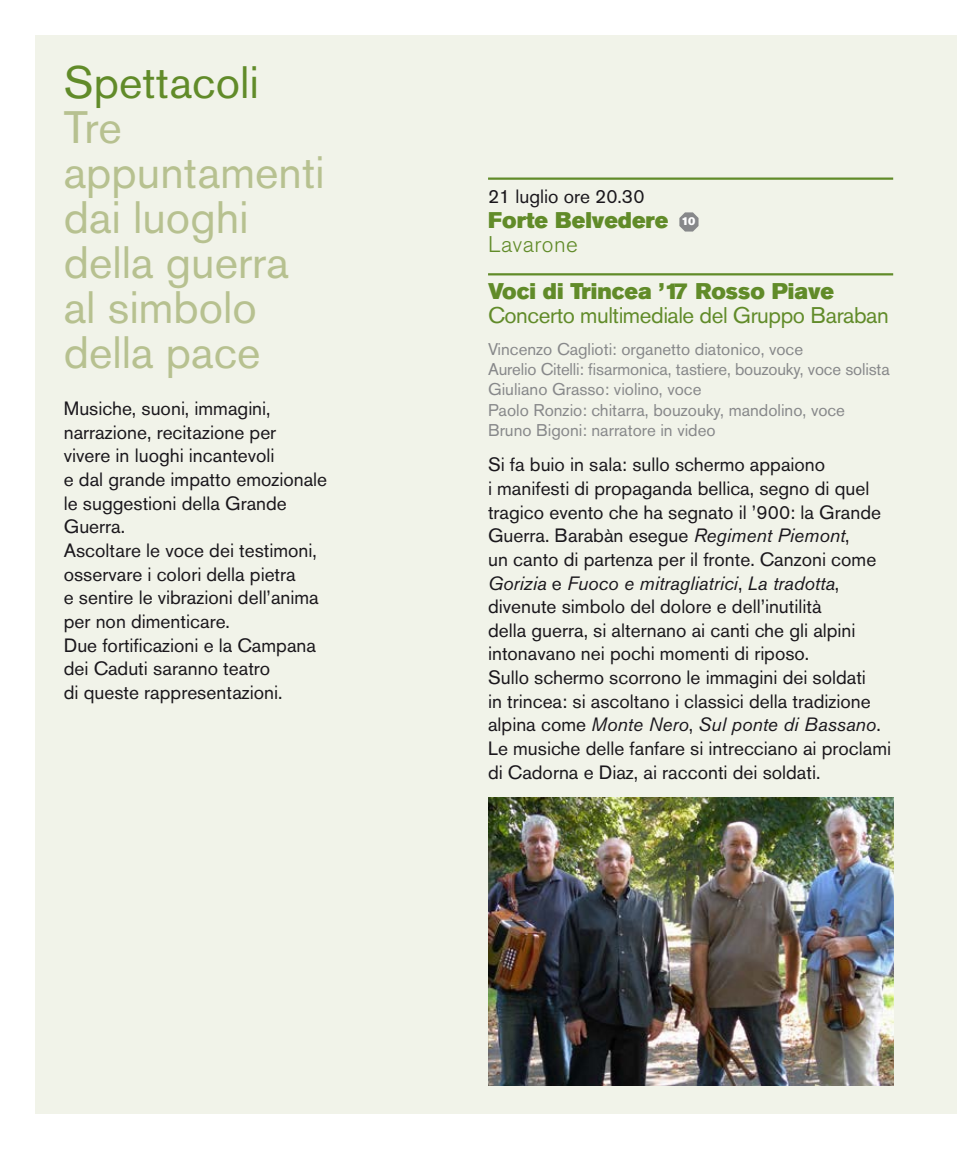
<style>
.page{position:relative;width:957px;height:1149px;background:#fff}
.page>*{position:absolute;margin:0;border:0;box-sizing:border-box;transform-origin:0 0}
.t1{font:45px/45px "Akzidenz Grotesk BE";color:#b7c190}
.t2{font:45px "Akzidenz Grotesk BE";color:#618b29}
.t3{font:22.5px "Akzidenz Grotesk BE Super";color:#618b29}
.t4{font:22.5px "Akzidenz Grotesk BE";letter-spacing:-.02em;color:#618b29}
.t5{font:300 22.5px "Akzidenz Grotesk BE";letter-spacing:.02em;color:#618b29}
.t6{font:19.12px/23.6px "Akzidenz Grotesk BE";color:#1a171c}
.t7{font:16.88px/20.2px "Akzidenz Grotesk BE";color:#87888a}
.s1{font-size:11.25px;color:#fff}
.s2{font-style:italic}
</style>
<div class="page">
<div style="left:35px;top:35px;width:922px;height:1078px;background:#f1f3e9"></div>
<hr style="left:488px;top:177px;width:405px;height:3px;background:#618b29">
<hr style="left:488px;top:273px;width:405px;height:2px;background:#618b29">
<svg style="left:679px;top:212px;width:19px;height:19px"></svg>
<img style="left:488px;top:797px;width:405px;height:287px">
<h1 class="t2" style="left:64px;top:55px;width:197px">Spettacoli</h1>
<h1 class="t1" style="left:64px;top:104px;width:262px">Tre appuntamenti dai luoghi della guerra al simbolo della pace</h1>
<p class="t6" style="left:64px;top:396px;width:265px">Musiche, suoni, immagini, narrazione, recitazione per vivere in luoghi incantevoli<br>e dal grande impatto emozionale le suggestioni della Grande<br>Guerra.<br>Ascoltare le voce dei testimoni, osservare i colori della pietra<br>e sentire le vibrazioni dell’anima per non dimenticare.<br>Due fortificazioni e la Campana dei Caduti saranno teatro<br>di queste rappresentazioni.</p>
<p class="t6" style="left:488px;top:185px;width:158px">21 luglio ore 20.30</p>
<p class="t3" style="left:488px;top:207px;width:209px">Forte Belvedere <span class="s1">10</span></p>
<p class="t5" style="left:488px;top:231px;width:91px">Lavarone</p>
<p class="t3" style="left:488px;top:278px;width:347px">Voci di Trincea ’17 Rosso Piave</p>
<p class="t4" style="left:488px;top:301px;width:402px">Concerto multimediale del Gruppo Baraban</p>
<p class="t7" style="left:488px;top:339px;width:403px">Vincenzo Caglioti: organetto diatonico, voce<br>Aurelio Citelli: fisarmonica, tastiere, bouzouky, voce solista Giuliano Grasso: violino, voce<br>Paolo Ronzio: chitarra, bouzouky, mandolino, voce Bruno Bigoni: narratore in video</p>
<p class="t6" style="left:488px;top:453px;width:404px">Si fa buio in sala: sullo schermo appaiono<br>i manifesti di propaganda bellica, segno di quel tragico evento che ha segnato il ’900: la Grande Guerra. Barabàn esegue <span class="s2">Regiment Piemont</span>,<br>un canto di partenza per il fronte. Canzoni come <span class="s2">Gorizia</span> e <span class="s2">Fuoco e mitragliatrici</span>, <span class="s2">La tradotta</span>, divenute simbolo del dolore e dell’inutilità<br>della guerra, si alternano ai canti che gli alpini intonavano nei pochi momenti di riposo.<br>Sullo schermo scorrono le immagini dei soldati<br>in trincea: si ascoltano i classici della tradizione alpina come <span class="s2">Monte Nero</span>, <span class="s2">Sul ponte di Bassano</span>.<br>Le musiche delle fanfare si intrecciano ai proclami di Cadorna e Diaz, ai racconti dei soldati.</p>
</div>
